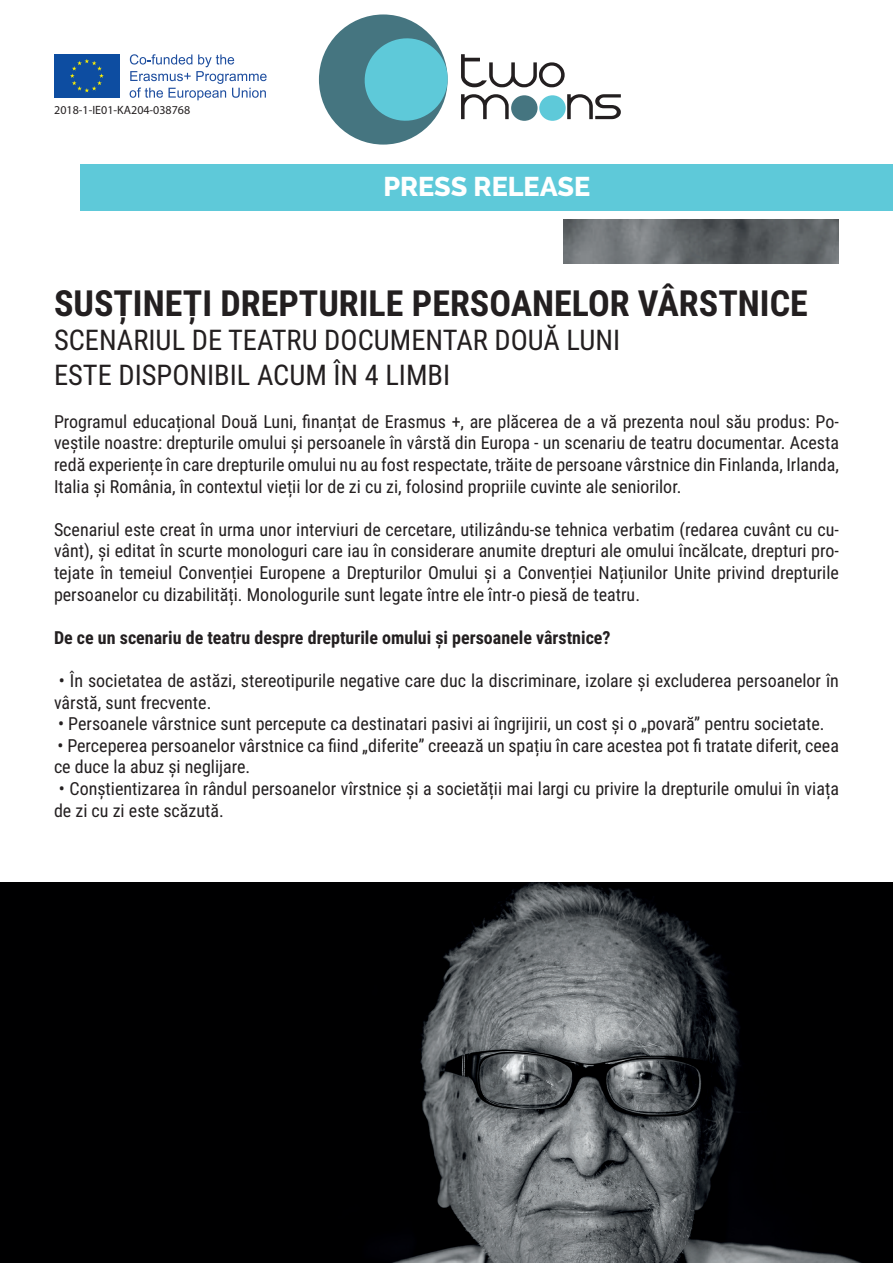
<style>
.page{position:relative;width:893px;height:1263px;background:#fff}
.page>*{position:absolute;margin:0;border:0;box-sizing:border-box;transform-origin:0 0}
.t1{font:700 36px "Roboto Condensed";color:#231f20}
.t2{font:28.5px/34.2px "Roboto Condensed";color:#231f20}
.t3{font:800 27px "Raleway";color:#fff}
.t4{font:18px/21.6px "Roboto Condensed";color:#231f20}
.t5{font:700 18px "Roboto Condensed";color:#231f20}
.t6{font:12px "Myriad Pro";color:#231f20}
</style>
<div class="page">
<img style="left:0;top:882px;width:893px;height:381px">
<div style="left:319px;top:14px;width:129px;height:131px;background:#457580;border-radius:50%"></div>
<svg style="left:364px;top:33px;width:84px;height:93px"></svg>
<svg style="left:461px;top:54px;width:104px;height:33px"></svg>
<svg style="left:461px;top:94px;width:48px;height:25px"></svg>
<svg style="left:567px;top:94px;width:54px;height:25px"></svg>
<div style="left:511px;top:95px;width:27px;height:26px;background:#457580;border-radius:50%"></div>
<div style="left:539px;top:95px;width:27px;height:26px;background:#5ec9d9;border-radius:50%"></div>
<div style="left:54px;top:54px;width:66px;height:44px;background:#0d4da1"></div>
<svg style="left:70px;top:59px;width:34px;height:33px"></svg>
<svg style="left:130px;top:54px;width:137px;height:46px"></svg>
<div style="left:81px;top:164px;width:812px;height:46px;background:#5ec9d9"></div>
<img style="left:563px;top:219px;width:276px;height:45px">
<p class="t6" style="left:54px;top:103px;width:137px">2018-1-IE01-KA204-038768</p>
<h3 class="t3" style="left:383px;top:171px;width:208px">PRESS RELEASE</h3>
<h1 class="t1" style="left:54px;top:278px;width:755px">SUSȚINEȚI DREPTURILE PERSOANELOR VÂRSTNICE</h1>
<h2 class="t2" style="left:54px;top:322px;width:568px">SCENARIUL DE TEATRU DOCUMENTAR DOUĂ LUNI<br>ESTE DISPONIBIL ACUM ÎN 4 LIMBI</h2>
<p class="t4" style="left:54px;top:410px;width:786px;text-align:justify">Programul educațional Două Luni, finanțat de Erasmus +, are plăcerea de a vă prezenta noul său produs: Po&shy;veștile noastre: drepturile omului și persoanele în vârstă din Europa - un scenariu de teatru documentar. Acesta redă experiențe în care drepturile omului nu au fost respectate, trăite de persoane vârstnice din Finlanda, Irlanda, Italia și România, în contextul vieții lor de zi cu zi, folosind propriile cuvinte ale seniorilor.</p>
<p class="t4" style="left:54px;top:518px;width:786px;text-align:justify">Scenariul este creat în urma unor interviuri de cercetare, utilizându-se tehnica verbatim (redarea cuvânt cu cu&shy;vânt), și editat în scurte monologuri care iau în considerare anumite drepturi ale omului încălcate, drepturi pro&shy;tejate în temeiul Convenției Europene a Drepturilor Omului și a Convenției Națiunilor Unite privind drepturile persoanelor cu dizabilități. Monologurile sunt legate între ele într-o piesă de teatru.</p>
<p class="t5" style="left:54px;top:625px;width:558px">De ce un scenariu de teatru despre drepturile omului și persoanele vârstnice?</p>
<p class="t4" style="left:54px;top:669px;width:786px">• În societatea de astăzi, stereotipurile negative care duc la discriminare, izolare și excluderea persoanelor în vârstă, sunt frecvente.</p>
<p class="t4" style="left:58px;top:712px;width:768px">• Persoanele vârstnice sunt percepute ca destinatari pasivi ai îngrijirii, un cost și o „povară” pentru societate.</p>
<p class="t4" style="left:54px;top:734px;width:786px">• Perceperea persoanelor vârstnice ca fiind „diferite” creează un spațiu în care acestea pot fi tratate diferit, ceea ce duce la abuz și neglijare.</p>
<p class="t4" style="left:54px;top:777px;width:786px">• Conștientizarea în rândul persoanelor vîrstnice și a societății mai largi cu privire la drepturile omului în viața de zi cu zi este scăzută.</p>
</div>
